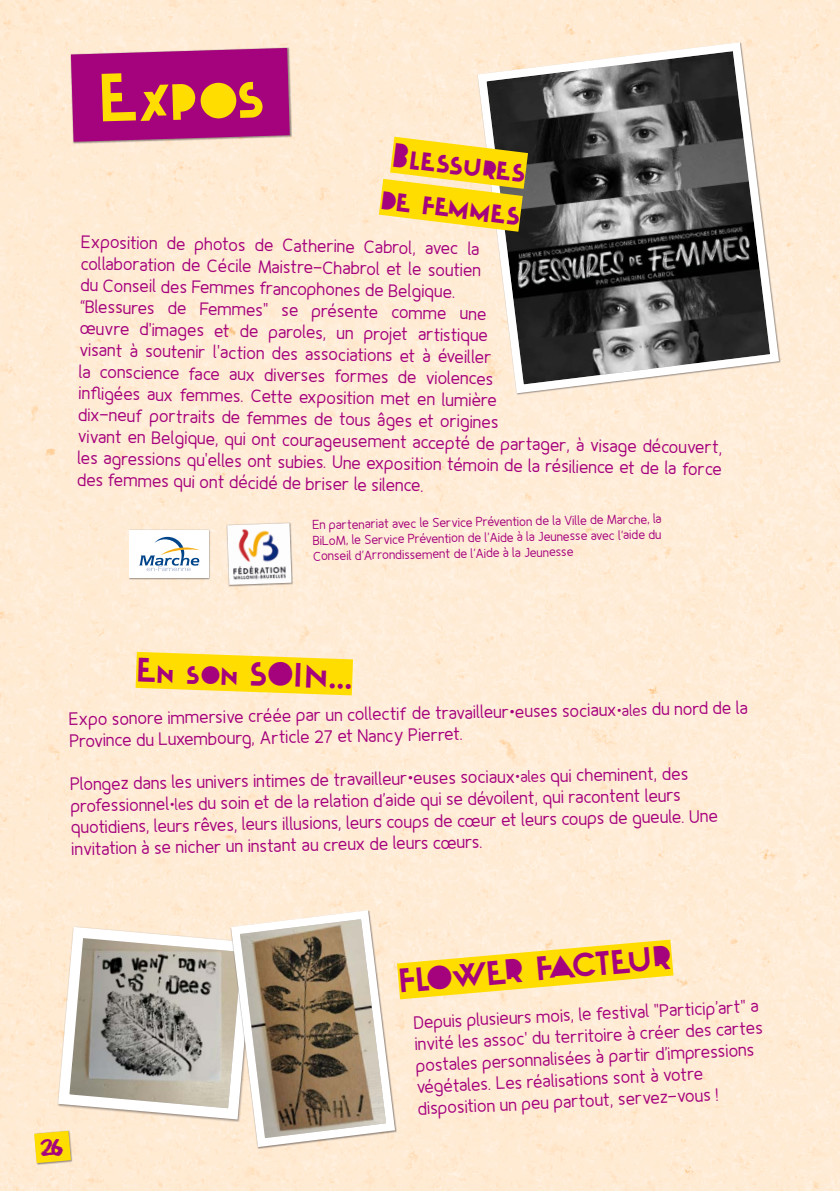
<style>
.page{position:relative;width:840px;height:1191px;background:#fff}
.page>*{position:absolute;margin:0;border:0;box-sizing:border-box;transform-origin:0 0}
.t1{font:72px "Explosion";color:#fd0}
.t2{font:36px/43.2px "Explosion";color:#a5027d}
.t3{font:20px "Blemished";color:#a5027d}
.t4{font:18px/21.6px "Fineness Pro";color:#a5027d}
.t5{font:13px/15.6px "Fineness Pro";color:#a5027d;text-align:justify}
.s1{font-size:16px}
</style>
<div class="page">
<div style="left:0;top:0;width:839px;height:1191px;background:#ffecd7"></div>
<div style="left:70px;top:47px;width:221px;height:97px;background:#1a171c;opacity:.45"></div>
<svg style="left:71px;top:48px;width:218px;height:94px;background:#aa1282"></svg>
<svg style="left:99px;top:632px;width:285px;height:82px"></svg>
<svg style="left:473px;top:38px;width:310px;height:360px"></svg>
<svg style="left:53px;top:922px;width:173px;height:202px"></svg>
<svg style="left:226px;top:905px;width:173px;height:246px"></svg>
<div style="left:129px;top:529px;width:81px;height:51px;background:#afa194"></div>
<div style="left:129px;top:530px;width:80px;height:48px;background:#fff"></div>
<svg style="left:139px;top:537px;width:61px;height:34px"></svg>
<svg style="left:344px;top:114px;width:221px;height:140px"></svg>
<svg style="left:359px;top:918px;width:351px;height:102px"></svg>
<div style="left:226px;top:522px;width:67px;height:64px;background:#1a171c;opacity:.45"></div>
<img style="left:227px;top:523px;width:64px;height:62px">
<div style="left:34px;top:1130px;width:39px;height:35px;background:#1a171c;opacity:.45"></div>
<svg style="left:34px;top:1130px;width:37px;height:33px"></svg>
<h1 class="t1" style="left:96px;top:63px;width:168px;rotate:-2deg">Expos</h1>
<h2 class="t2" style="left:388px;top:133px;width:142px;rotate:7deg">Blessures de femmes</h2>
<p class="t4" style="left:82px;top:231px;width:646px;rotate:1deg">Exposition de photos de Catherine Cabrol, avec la<br>collaboration de Cécile Maistre-Chabrol et le soutien<br>du Conseil des Femmes francophones de Belgique.<br>“Blessures de Femmes" se présente comme une<br>œuvre d'images et de paroles, un projet artistique<br>visant à soutenir l'action des associations et à éveiller<br>la conscience face aux diverses formes de violences<br>infl igées aux femmes. Cette exposition met en lumière<br>dix-neuf portraits de femmes de tous âges et origines<br>vivant en Belgique, qui ont courageusement accepté de partager, à visage découvert, les agressions qu'elles ont subies. Une exposition témoin de la résilience et de la force des femmes qui ont décidé de briser le silence.</p>
<p class="t5" style="left:313px;top:517px;width:350px;rotate:-1deg">En partenariat avec le Service Prévention de la Ville de Marche, la BiLoM, le Service Prévention de l’Aide à la Jeunesse avec l’aide du Conseil d’Arrondissement de l’Aide à la Jeunesse</p>
<h2 class="t2" style="left:137px;top:649px;width:218px;rotate:2deg">En son SOIN…</h2>
<p class="t4" style="left:70px;top:708px;width:680px;rotate:-1deg">Expo sonore immersive créée par un collectif de travailleur·euses sociaux<span class="s1">·ales</span> du nord de la<br>Province du Luxembourg, Article 27 et Nancy Pierret.</p>
<p class="t4" style="left:71px;top:773px;width:648px;rotate:-1deg">Plongez dans les univers intimes de travailleur·euses sociaux<span class="s1">·ales</span> qui cheminent, des professionnel<span class="s1">·le</span>s du soin et de la relation d’aide qui se dévoilent, qui racontent leurs quotidiens, leurs rêves, leurs illusions, leurs coups de cœur et leurs coups de gueule. Une invitation à se nicher un instant au creux de leurs cœurs.</p>
<h2 class="t2" style="left:396px;top:960px;width:276px;rotate:-5deg">FLOWER FACTEUR</h2>
<p class="t3" style="left:41px;top:1133px;width:25px">26</p>
<p class="t4" style="left:413px;top:1012px;width:350px;rotate:-3deg">Depuis plusieurs mois, le festival "Particip’art" a invité les assoc' du territoire à créer des cartes postales personnalisées à partir d’impressions végétales. Les réalisations sont à votre disposition un peu partout, servez-vous !</p>
</div>
